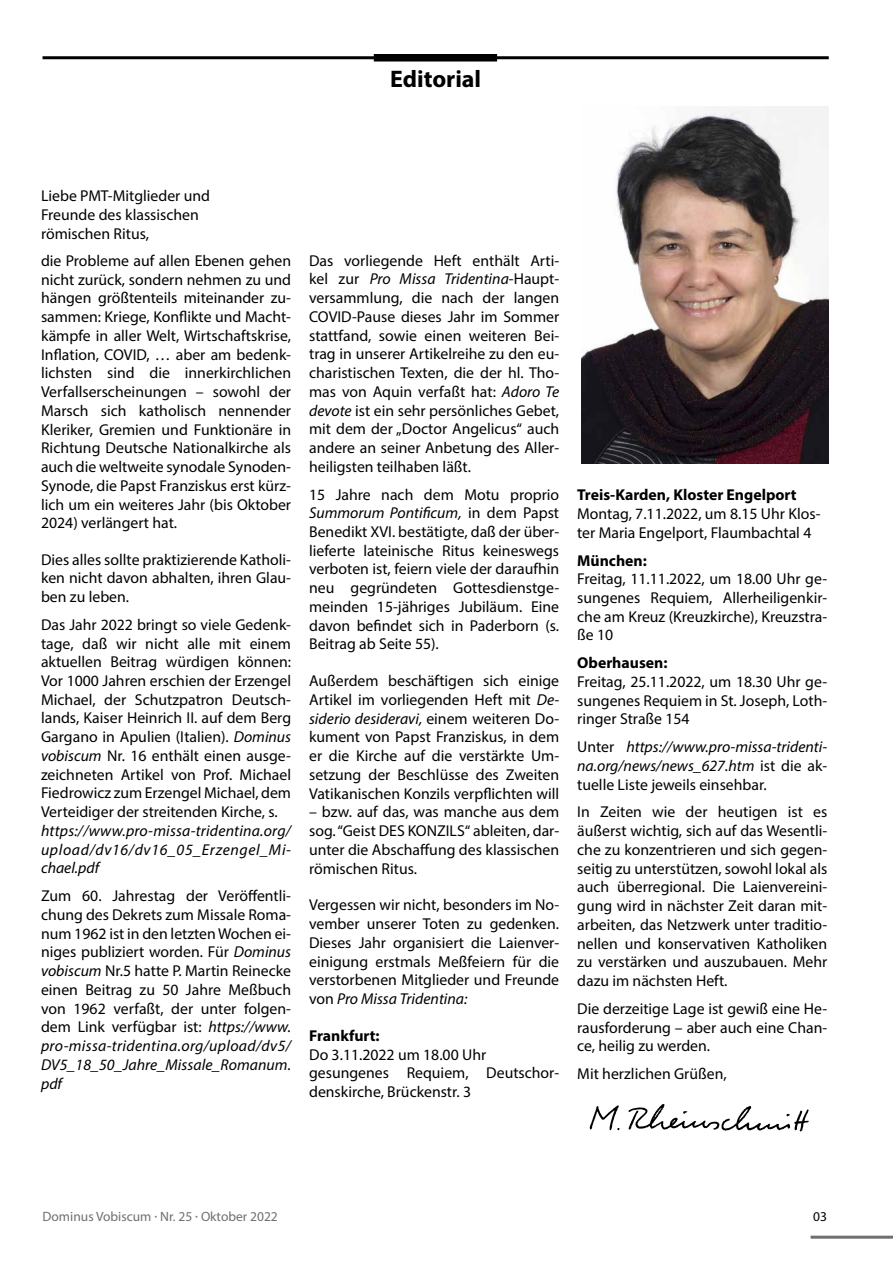
<style>
.page{position:relative;width:893px;height:1263px;background:#fff}
.page>*{position:absolute;margin:0;border:0;box-sizing:border-box;transform-origin:0 0}
.t1{font:700 24px "Myriad Pro";color:#000}
.t2{font:15.75px/18.8px "Myriad Pro";color:#000;text-align:justify}
.t3{font:italic 15.75px/18.8px "Myriad Pro";letter-spacing:.005em;color:#000;text-align:justify}
.t4{font:700 15.75px "Myriad Pro";color:#000}
.t5{font:13.5px "Myriad Pro";color:#6f6f6e}
.t6{font:13.5px "Myriad Pro";color:#000}
.s1{font-style:italic}
.s2{font-style:normal}
</style>
<div class="page">
<hr style="left:811px;top:1236px;width:82px;height:3px;background:#6f6f6e">
<hr style="left:43px;top:56px;width:786px;height:3px;background:#000">
<div style="left:374px;top:54px;width:123px;height:8px;background:#000"></div>
<img style="left:589px;top:1104px;width:220px;height:28px">
<img style="left:581px;top:106px;width:248px;height:357px">
<h1 class="t1" style="left:390px;top:63px;width:93px">Editorial</h1>
<p class="t2" style="left:41px;top:186px;width:171px;text-align:left">Liebe PMT-Mitglieder und<br>Freunde des klassischen römischen Ritus,</p>
<p class="t2" style="left:41px;top:251px;width:252px">die Probleme auf allen Ebenen gehen nicht zurück, sondern nehmen zu und hängen größtenteils miteinander zu&shy;sammen: Kriege, Konflikte und Macht&shy;kämpfe in aller Welt, Wirtschaftskrise, Inflation, COVID, … aber am bedenk&shy;lichsten sind die innerkirchlichen Verfallserscheinungen – sowohl der Marsch sich katholisch nennender Kleriker, Gremien und Funktionäre in Richtung Deutsche Nationalkirche als auch die weltweite synodale Synoden-Synode, die Papst Franziskus erst kürz&shy;lich um ein weiteres Jahr (bis Oktober 2024) verlängert hat.</p>
<p class="t2" style="left:41px;top:550px;width:252px">Dies alles sollte praktizierende Katholi&shy;ken nicht davon abhalten, ihren Glau&shy;ben zu leben.</p>
<p class="t2" style="left:41px;top:615px;width:252px">Das Jahr 2022 bringt so viele Gedenk&shy;tage, daß wir nicht alle mit einem aktuellen Beitrag würdigen können:<br>Vor 1000 Jahren erschien der Erzengel Michael, der Schutzpatron Deutsch&shy;lands, Kaiser Heinrich II. auf dem Berg Gargano in Apulien (Italien). <span class="s1">Dominus vobiscum</span> Nr. 16 enthält einen ausge&shy;zeichneten Artikel von Prof. Michael Fiedrowicz zum Erzengel Michael, dem Verteidiger der streitenden Kirche, s.</p>
<p class="t3" style="left:41px;top:821px;width:252px">https://www.pro-missa-tridentina.org/ upload/dv16/dv16_05_Erzengel_Mi&shy;chael.pdf</p>
<p class="t2" style="left:41px;top:886px;width:252px">Zum 60. Jahrestag der Veröffentli&shy;chung des Dekrets zum Missale Roma&shy;num 1962 ist in den letzten Wochen ei&shy;niges publiziert worden. Für <span class="s1">Dominus vobiscum</span> Nr.5 hatte P. Martin Reinecke einen Beitrag zu 50 Jahre Meßbuch von 1962 verfaßt, der unter folgen&shy;dem Link verfügbar ist: <span class="s1">https://www. pro-missa-tridentina.org/upload/dv5/ DV5_18_50_Jahre_Missale_Romanum. pdf</span></p>
<p class="t2" style="left:309px;top:251px;width:252px">Das vorliegende Heft enthält Arti&shy;kel zur <span class="s1">Pro Missa Tridentina</span>-Haupt&shy;versammlung, die nach der langen COVID-Pause dieses Jahr im Sommer stattfand, sowie einen weiteren Bei&shy;trag in unserer Artikelreihe zu den eu&shy;charistischen Texten, die der hl. Tho&shy;mas von Aquin verfaßt hat: <span class="s1">Adoro Te devote</span> ist ein sehr persönliches Gebet, mit dem der „Doctor Angelicus“ auch andere an seiner Anbetung des Aller&shy;heiligsten teilhaben läßt.</p>
<p class="t2" style="left:309px;top:485px;width:252px">15 Jahre nach dem Motu proprio <span class="s1">Summorum Pontificum,</span> in dem Papst Benedikt XVI. bestätigte, daß der über&shy;lieferte lateinische Ritus keineswegs verboten ist, feiern viele der daraufhin neu gegründeten Gottesdienstge&shy;meinden 15-jähriges Jubiläum. Eine davon befindet sich in Paderborn (s.<br>Beitrag ab Seite 55).</p>
<p class="t2" style="left:309px;top:671px;width:252px">Außerdem beschäftigen sich einige Artikel im vorliegenden Heft mit <span class="s1">De&shy;siderio desideravi,</span> einem weiteren Do&shy;kument von Papst Franziskus, in dem er die Kirche auf die verstärkte Um&shy;setzung der Beschlüsse des Zweiten Vatikanischen Konzils verpflichten will</p>
<p class="t2" style="left:309px;top:802px;width:252px">– bzw. auf das, was manche aus dem sog. “Geist DES KONZILS“ ableiten, dar&shy;unter die Abschaffung des klassischen römischen Ritus.</p>
<p class="t2" style="left:309px;top:895px;width:252px">Vergessen wir nicht, besonders im No&shy;vember unserer Toten zu gedenken.<br>Dieses Jahr organisiert die Laienver&shy;einigung erstmals Meßfeiern für die verstorbenen Mitglieder und Freunde von <span class="s1">Pro Missa Tridentina:</span></p>
<p class="t4" style="left:309px;top:1025px;width:72px">Frankfurt:</p>
<p class="t2" style="left:309px;top:1045px;width:252px;text-align:left">Do 3.11.2022 um 18.00 Uhr gesungenes Requiem, Deutschor&shy;denskirche, Brückenstr. 3</p>
<p class="t4" style="left:577px;top:485px;width:221px">Treis-Karden, Kloster Engelport</p>
<p class="t2" style="left:577px;top:504px;width:245px">Montag, 7.11.2022, um 8.15 Uhr Klos&shy;ter Maria Engelport, Flaumbachtal 4</p>
<p class="t4" style="left:577px;top:550px;width:71px">München:</p>
<p class="t2" style="left:577px;top:569px;width:252px">Freitag, 11.11.2022, um 18.00 Uhr ge&shy;sungenes Requiem, Allerheiligenkir&shy;che am Kreuz (Kreuzkirche), Kreuzstra&shy;ße 10</p>
<p class="t4" style="left:577px;top:653px;width:92px">Oberhausen:</p>
<p class="t2" style="left:577px;top:672px;width:252px">Freitag, 25.11.2022, um 18.30 Uhr ge&shy;sungenes Requiem in St. Joseph, Loth&shy;ringer Straße 154</p>
<p class="t3" style="left:577px;top:737px;width:252px"><span class="s2">Unter</span> https://www.pro-missa-tridenti&shy;na.org/news/news_627.htm <span class="s2">ist die ak&shy;tuelle Liste jeweils einsehbar.</span></p>
<p class="t2" style="left:577px;top:802px;width:252px">In Zeiten wie der heutigen ist es äußerst wichtig, sich auf das Wesentli&shy;che zu konzentrieren und sich gegen&shy;seitig zu unterstützen, sowohl lokal als auch überregional. Die Laienvereini&shy;gung wird in nächster Zeit daran mit&shy;arbeiten, das Netzwerk unter traditio&shy;nellen und konservativen Katholiken zu verstärken und auszubauen. Mehr dazu im nächsten Heft.</p>
<p class="t2" style="left:577px;top:999px;width:252px">Die derzeitige Lage ist gewiß eine He&shy;rausforderung – aber auch eine Chan&shy;ce, heilig zu werden.</p>
<p class="t2" style="left:577px;top:1064px;width:151px">Mit herzlichen Grüßen,</p>
<p class="t5" style="left:43px;top:1208px;width:237px">Dominus Vobiscum · Nr. 25 · Oktober 2022</p>
<p class="t6" style="left:813px;top:1208px;width:15px">03</p>
</div>
